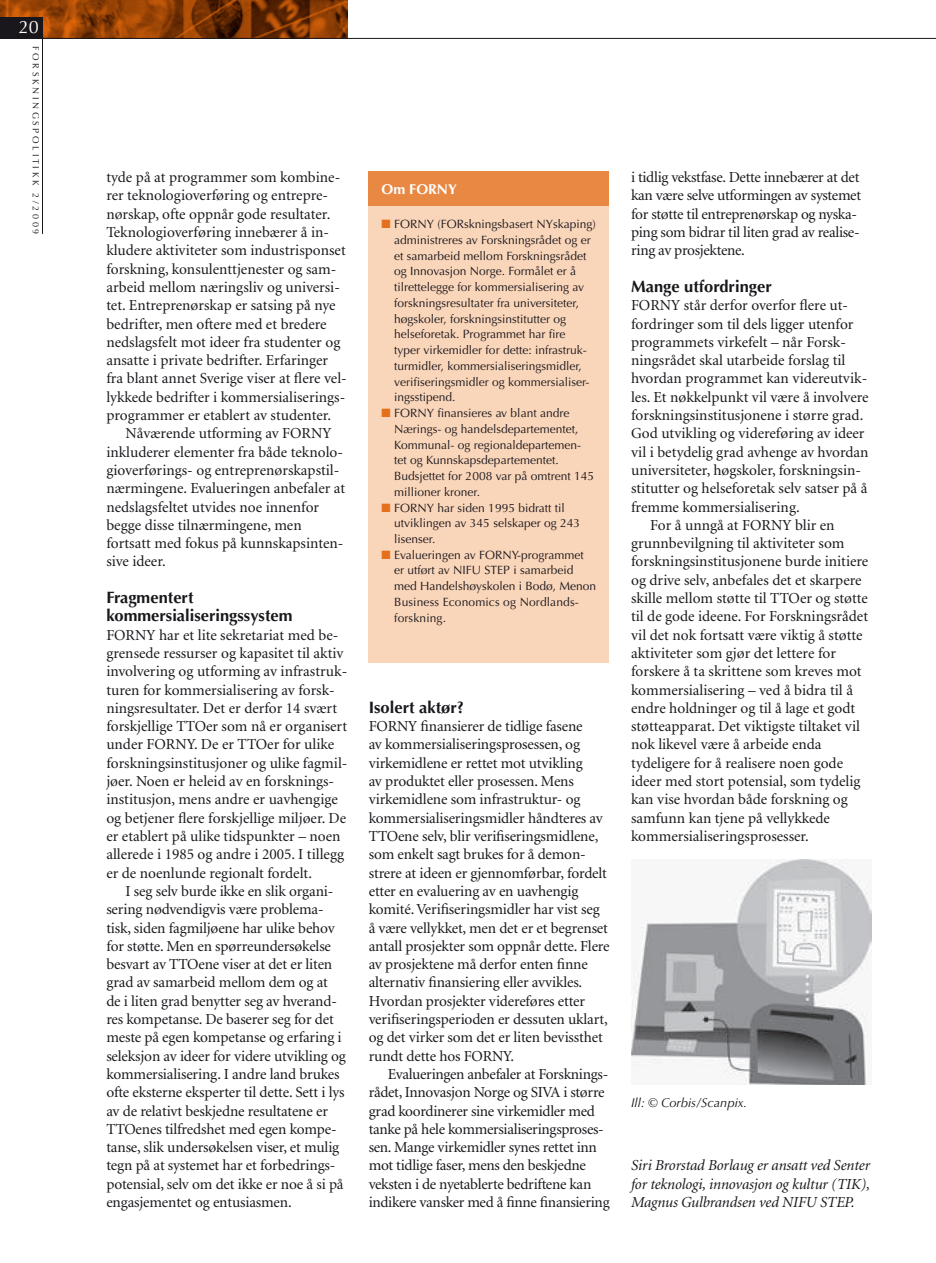
<style>
.page{position:relative;width:936px;height:1263px;background:#fff}
.page>*{position:absolute;margin:0;border:0;box-sizing:border-box;transform-origin:0 0}
.t1{font:18px "Optima LT Std";color:#fff}
.t2{font:700 16.5px/18px "Optima LT Std";color:#1a171c}
.t3{font:15.3px/18.3px "Minion";letter-spacing:-.005em;color:#1a171c}
.t4{font:italic 15.3px/18.3px "Minion";letter-spacing:-.01em;color:#1a171c;text-align:justify}
.t5{font:700 14.25px "Optima LT Std";color:#fff}
.t6{font:italic 12.75px "Optima";color:#1a171c}
.t7{font:12px/15.8px "Optima LT Std";color:#1a171c}
.t8{font:12px "Zapf Dingbats";color:#e4701e}
.t9{font:9px "Optima LT Std";letter-spacing:.3em;color:#1a171c}
.s1{color:#e4701e}
</style>
<div class="page">
<img style="left:0;top:0;width:347px;height:38px">
<div style="left:0;top:17px;width:43px;height:21px;background:#1a171c"></div>
<hr style="left:42px;top:17px;width:1px;height:217px;background:#1a171c">
<hr style="left:0;top:38px;width:935px;height:1px;background:#1a171c">
<img style="left:631px;top:859px;width:240px;height:225px">
<div style="left:369px;top:171px;width:240px;height:35px;background:#e98842"></div>
<div style="left:369px;top:206px;width:240px;height:457px;background:#f9d5b9"></div>
<p class="t1" style="left:19px;top:17px;width:22px">20</p>
<p class="t9" style="left:41px;top:46px;width:190px;rotate:90deg">Forskningspolitikk 2/2009</p>
<p class="t3" style="left:106px;top:169px;width:235px">tyde på at programmer som kombine-</p>
<p class="t3" style="left:106px;top:187px;width:221px">rer teknologioverføring og entrepre-</p>
<p class="t3" style="left:106px;top:205px;width:225px">nørskap, ofte oppnår gode resultater.</p>
<p class="t3" style="left:106px;top:224px;width:222px">Teknologioverføring innebærer å in-</p>
<p class="t3" style="left:106px;top:242px;width:241px">kludere aktiviteter som industrisponset</p>
<p class="t3" style="left:106px;top:260px;width:230px">forskning, konsulenttjenester og sam-</p>
<p class="t3" style="left:106px;top:278px;width:233px">arbeid mellom næringsliv og universi-</p>
<p class="t3" style="left:106px;top:297px;width:230px">tet. Entreprenørskap er satsing på nye</p>
<p class="t3" style="left:106px;top:315px;width:222px">bedrifter, men oftere med et bredere</p>
<p class="t3" style="left:106px;top:333px;width:235px">nedslagsfelt mot ideer fra studenter og</p>
<p class="t3" style="left:106px;top:352px;width:223px">ansatte i private bedrifter. Erfaringer</p>
<p class="t3" style="left:106px;top:370px;width:240px">fra blant annet Sverige viser at flere vel-</p>
<p class="t3" style="left:106px;top:388px;width:240px">lykkede bedrifter i kommersialiserings-</p>
<p class="t3" style="left:106px;top:407px;width:226px">programmer er etablert av studenter.</p>
<p class="t3" style="left:126px;top:425px;width:207px">Nåværende utforming av FORNY</p>
<p class="t3" style="left:106px;top:443px;width:238px">inkluderer elementer fra både teknolo-</p>
<p class="t3" style="left:106px;top:461px;width:234px">gioverførings- og entreprenørskapstil-</p>
<p class="t3" style="left:106px;top:480px;width:240px">nærmingene. Evalueringen anbefaler at</p>
<p class="t3" style="left:106px;top:498px;width:214px">nedslagsfeltet utvides noe innenfor</p>
<p class="t3" style="left:106px;top:516px;width:197px">begge disse tilnærmingene, men</p>
<p class="t3" style="left:106px;top:535px;width:237px">fortsatt med fokus på kunnskapsinten-</p>
<p class="t3" style="left:106px;top:553px;width:61px">sive ideer.</p>
<p class="t2" style="left:106px;top:589px;width:188px">Fragmentert kommersialiseringssystem</p>
<p class="t3" style="left:106px;top:626px;width:242px">FORNY har et lite sekretariat med be&shy;grensede ressurser og kapasitet til aktiv involvering og utforming av infrastruk&shy;turen for kommersialisering av forsk&shy;ningsresultater. Det er derfor 14 svært forskjellige TTOer som nå er organisert under FORNY. De er TTOer for ulike forskningsinstitusjoner og ulike fagmil&shy;jøer. Noen er heleid av en forsknings&shy;institusjon, mens andre er uavhengige og betjener flere forskjellige miljøer. De er etablert på ulike tidspunkter – noen allerede i 1985 og andre i 2005. I tillegg er de noenlunde regionalt fordelt.</p>
<p class="t3" style="left:106px;top:882px;width:241px;text-indent:19px">I seg selv burde ikke en slik organi&shy;sering nødvendigvis være problema&shy;tisk, siden fagmiljøene har ulike behov for støtte. Men en spørreundersøkelse besvart av TTOene viser at det er liten grad av samarbeid mellom dem og at de i liten grad benytter seg av hverand&shy;res kompetanse. De baserer seg for det meste på egen kompetanse og erfaring i seleksjon av ideer for videre utvikling og kommersialisering. I andre land brukes ofte eksterne eksperter til dette. Sett i lys av de relativt beskjedne resultatene er TTOenes tilfredshet med egen kompe&shy;tanse, slik undersøkelsen viser, et mulig tegn på at systemet har et forbedrings&shy;potensial, selv om det ikke er noe å si på engasjementet og entusiasmen.</p>
<p class="t5" style="left:381px;top:181px;width:46px">Om FORN</p>
<p class="t5" style="left:448px;top:181px;width:10px">Y</p>
<p class="t7" style="left:381px;top:216px;width:29px"><span class="s1">■</span> FORN</p>
<p class="t7" style="left:394px;top:216px;width:203px;text-indent:33px">Y (FORskningsbasert NYskaping) administreres av Forskningsrådet og er et samarbeid mellom Forskningsrådet og I nnovasjon Norge. Formålet er å tilrettelegge for kommersialisering av forskningsresultater fra universiteter, høgskoler, forskningsinstitutter og helseforetak. Programmet har fire<br>typer virkemidler for dette: infrastruk&shy;turmidler, kommersialiseringsmidler, verifiseringsmidler og kommersialiser&shy;ingsstipend.</p>
<p class="t7" style="left:394px;top:405px;width:201px;text-indent:33px">Y finansieres av blant andre<br>Nærings- og handelsdepartementet,<br>Kommunal- og regionaldepartemen&shy;tet og Kunnskapsdepartementet.<br>Budsjettet for 2008 var på omtrent 145 millioner kroner.</p>
<p class="t7" style="left:381px;top:405px;width:29px"><span class="s1">■</span> FORN</p>
<p class="t8" style="left:390px;top:407px;width:5px">■</p>
<p class="t7" style="left:394px;top:500px;width:187px;text-indent:33px">Y har siden 1995 bidratt til utviklingen av 345 selskaper og 243 lisenser.</p>
<p class="t7" style="left:381px;top:500px;width:29px"><span class="s1">■</span> FORN</p>
<p class="t8" style="left:390px;top:502px;width:5px">■</p>
<p class="t7" style="left:381px;top:547px;width:113px"><span class="s1">■</span> Evalueringen av FORN</p>
<p class="t7" style="left:394px;top:547px;width:203px;text-indent:117px">Y-programmet er utført av NI FU STEP i samarbeid med Handelshøyskolen i Bodø, Menon<br>Business Economics og Nordlands&shy;forskning.</p>
<p class="t8" style="left:390px;top:549px;width:5px">■</p>
<p class="t2" style="left:369px;top:698px;width:97px">I solert aktør?</p>
<p class="t3" style="left:369px;top:718px;width:242px">FORNY finansierer de tidlige fasene<br>av kommersialiseringsprosessen, og virkemidlene er rettet mot utvikling<br>av produktet eller prosessen. Mens virkemidlene som infrastruktur- og kommersialiseringsmidler håndteres av TTOene selv, blir verifiseringsmidlene, som enkelt sagt brukes for å demon&shy;strere at ideen er gjennomførbar, fordelt etter en evaluering av en uavhengig komité. Verifiseringsmidler har vist seg å være vellykket, men det er et begrenset antall prosjekter som oppnår dette. Flere av prosjektene må derfor enten finne alternativ finansiering eller avvikles.<br>Hvordan prosjekter videreføres etter verifiseringsperioden er dessuten uklart, og det virker som det er liten bevissthet rundt dette hos FORNY.</p>
<p class="t3" style="left:369px;top:1065px;width:242px;text-indent:19px">Evalueringen anbefaler at Forsknings&shy;rådet, Innovasjon Norge og SIVA i større grad koordinerer sine virkemidler med tanke på hele kommersialiseringsproses&shy;sen. Mange virkemidler synes rettet inn mot tidlige faser, mens den beskjedne veksten i de nyetablerte bedriftene kan indikere vansker med å finne finansiering</p>
<p class="t3" style="left:631px;top:169px;width:231px">i tidlig vekstfase. Dette innebærer at det kan være selve utformingen av systemet for støtte til entreprenørskap og nyska&shy;ping som bidrar til liten grad av realise&shy;ring av prosjektene.</p>
<p class="t2" style="left:631px;top:278px;width:142px">Mange utfordringer</p>
<p class="t3" style="left:631px;top:297px;width:217px">FORNY står derfor overfor flere ut-</p>
<p class="t3" style="left:631px;top:315px;width:224px">fordringer som til dels ligger utenfor</p>
<p class="t3" style="left:631px;top:333px;width:214px">programmets virkefelt – når Forsk-</p>
<p class="t3" style="left:631px;top:352px;width:216px">ningsrådet skal utarbeide forslag til</p>
<p class="t3" style="left:631px;top:370px;width:236px">hvordan programmet kan videreutvik-</p>
<p class="t3" style="left:631px;top:388px;width:239px">les. Et nøkkelpunkt vil være å involvere</p>
<p class="t3" style="left:631px;top:407px;width:234px">forskningsinstitusjonene i større grad.</p>
<p class="t3" style="left:631px;top:425px;width:235px">God utvikling og videreføring av ideer</p>
<p class="t3" style="left:631px;top:443px;width:239px">vil i betydelig grad avhenge av hvordan</p>
<p class="t3" style="left:631px;top:461px;width:229px">universiteter, høgskoler, forskningsin-</p>
<p class="t3" style="left:631px;top:480px;width:238px">stitutter og helseforetak selv satser på å</p>
<p class="t3" style="left:631px;top:498px;width:170px">fremme kommersialisering.</p>
<p class="t3" style="left:650px;top:516px;width:186px">For å unngå at FORNY blir en</p>
<p class="t3" style="left:631px;top:535px;width:215px">grunnbevilgning til aktiviteter som</p>
<p class="t3" style="left:631px;top:553px;width:239px">forskningsinstitusjonene burde initiere</p>
<p class="t3" style="left:631px;top:571px;width:232px">og drive selv, anbefales det et skarpere</p>
<p class="t3" style="left:631px;top:590px;width:238px">skille mellom støtte til TTOer og støtte</p>
<p class="t3" style="left:631px;top:608px;width:238px">til de gode ideene. For Forskningsrådet</p>
<p class="t3" style="left:631px;top:626px;width:233px">vil det nok fortsatt være viktig å støtte</p>
<p class="t3" style="left:631px;top:644px;width:206px">aktiviteter som gjør det lettere for</p>
<p class="t3" style="left:631px;top:663px;width:232px">forskere å ta skrittene som kreves mot</p>
<p class="t3" style="left:631px;top:681px;width:223px">kommersialisering – ved å bidra til å</p>
<p class="t3" style="left:631px;top:699px;width:226px">endre holdninger og til å lage et godt</p>
<p class="t3" style="left:631px;top:718px;width:230px">støtteapparat. Det viktigste tiltaket vil</p>
<p class="t3" style="left:631px;top:736px;width:192px">nok likevel være å arbeide enda</p>
<p class="t3" style="left:631px;top:754px;width:213px">tydeligere for å realisere noen gode</p>
<p class="t3" style="left:631px;top:773px;width:231px">ideer med stort potensial, som tydelig</p>
<p class="t3" style="left:631px;top:791px;width:218px">kan vise hvordan både forskning og</p>
<p class="t3" style="left:631px;top:809px;width:200px">samfunn kan tjene på vellykkede</p>
<p class="t3" style="left:631px;top:827px;width:179px">kommersialiseringsprosesser.</p>
<p class="t6" style="left:631px;top:1095px;width:117px">Ill: © Corbis/Scanpix.</p>
<p class="t4" style="left:631px;top:1157px;width:240px">Siri Brorstad Borlaug er ansatt ved Senter for teknologi, innovasjon og kultur (TIK), Magnus Gulbrandsen ved NIFU STEP.</p>
</div>
